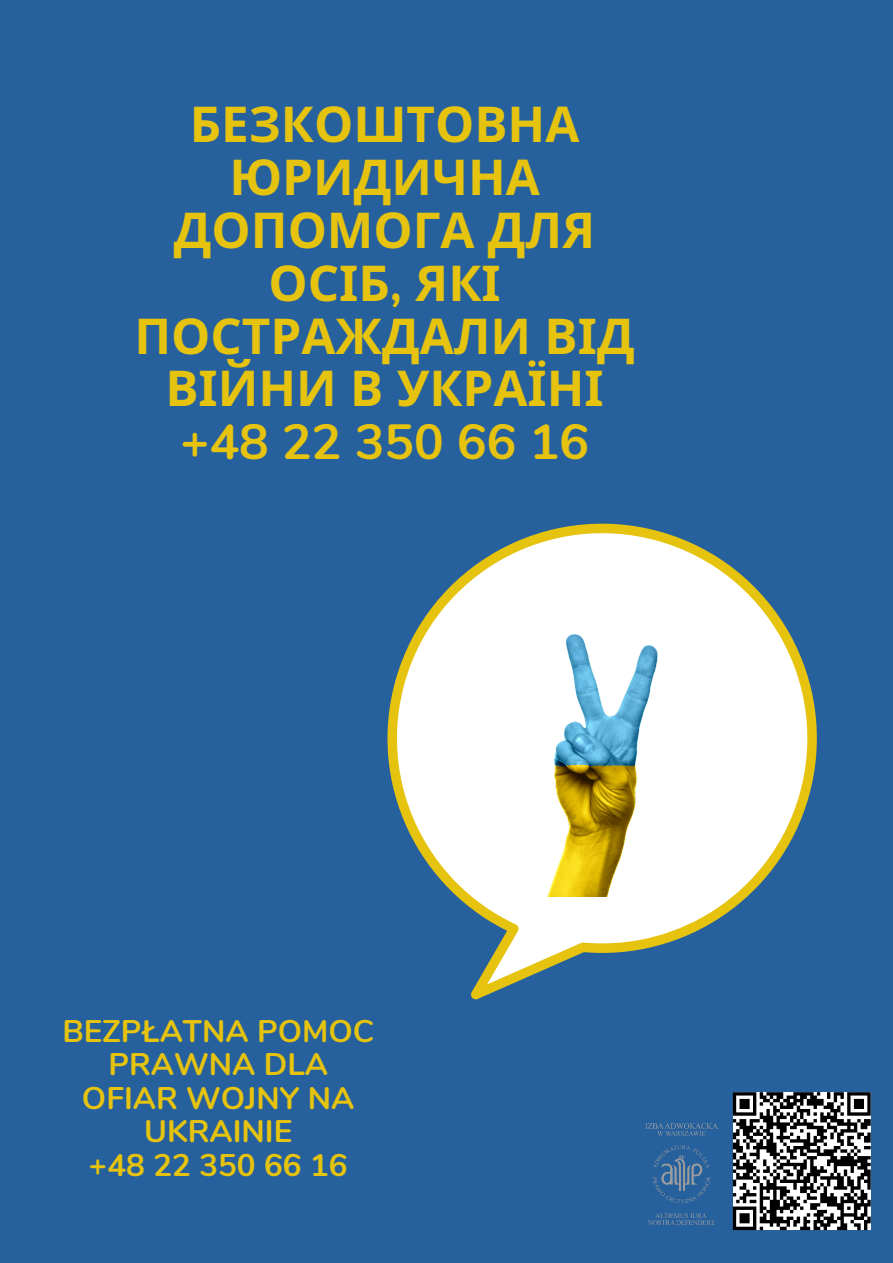
<style>
.page{position:relative;width:893px;height:1263px;background:#26619d}
.page>*{position:absolute;margin:0;border:0;box-sizing:border-box;transform-origin:0 0}
.t1{font:700 49.35px/52.8px "Noto Sans";color:#e6c30f;text-align:center}
.t2{font:700 49.35px "Nunito";color:#e6c30f}
.t3{font:700 31.28px/33.5px "Nunito";color:#e6c30f;text-align:center}
.s1{font-family:"Nunito"}
</style>
<div class="page">
<svg style="left:387px;top:523px;width:430px;height:477px;fill:#fff"></svg>
<img style="left:547px;top:634px;width:110px;height:263px">
<img style="left:646px;top:1123px;width:71px;height:102px">
<svg style="left:733px;top:1092px;width:137px;height:138px;background:#787878"></svg>
<p class="t1" style="left:134px;top:97px;width:502px">БЕЗКОШТОВНА<br>ЮРИДИЧНА<br>ДОПОМОГА ДЛЯ<br>ОСІБ<span class="s1">,</span> ЯКІ<br>ПОСТРАЖДАЛИ ВІД<br>ВІЙНИ В УКРАЇНІ</p>
<p class="t2" style="left:180px;top:409px;width:410px">+48 22 350 66 16</p>
<p class="t3" style="left:62px;top:1015px;width:313px">BEZPŁATNA POMOC<br>PRAWNA DLA<br>OFIAR WOJNY NA<br>UKRAINIE</p>
<p class="t3" style="left:89px;top:1149px;width:261px">+48 22 350 66 16</p>
</div>
